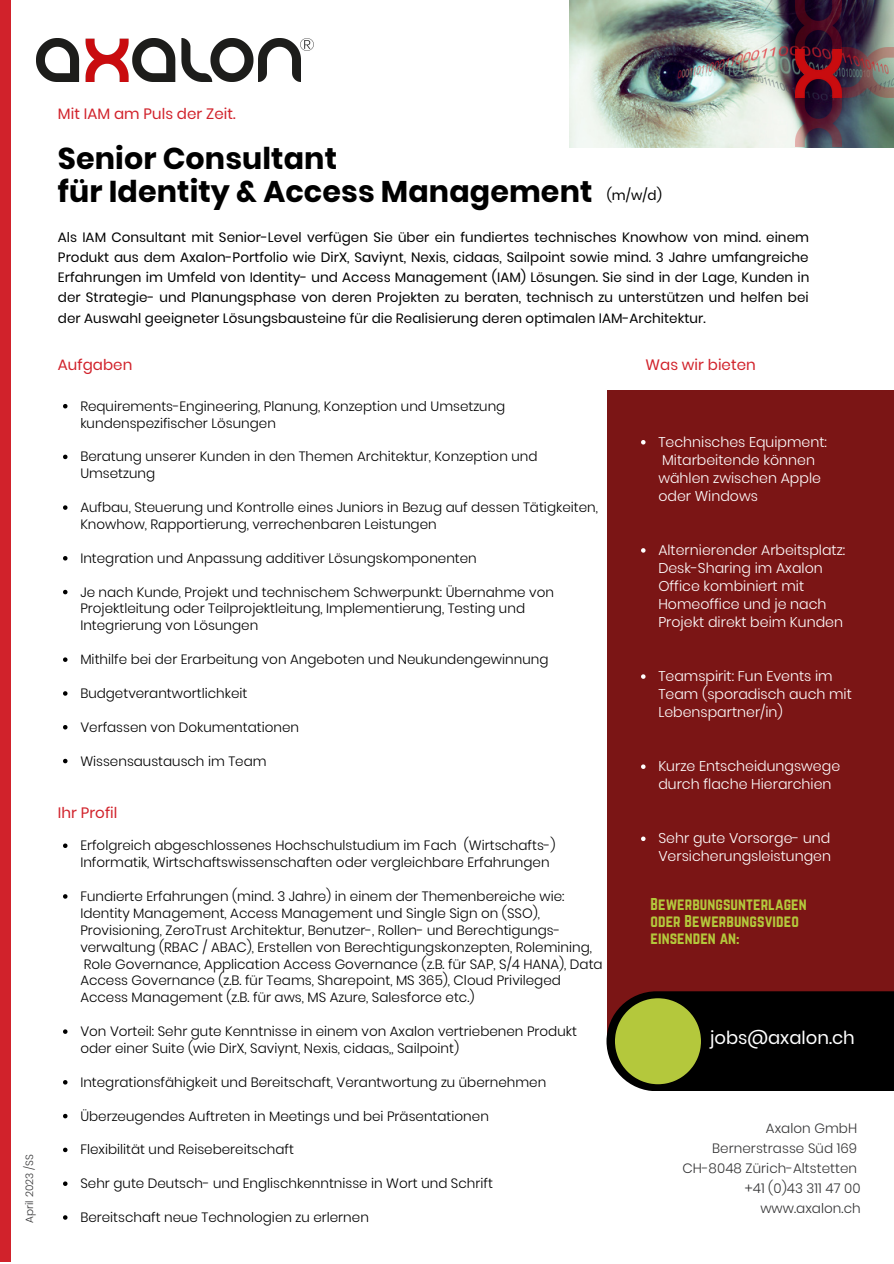
<style>
.page{position:relative;width:894px;height:1264px;background:#fff}
.page>*{position:absolute;margin:0;border:0;box-sizing:border-box;transform-origin:0 0}
.t1{font:700 30px/33.8px "Poppins";letter-spacing:.005em;color:#000}
.t2{font:18px "Poppins";color:#fff}
.t3{font:15px/17px "Norwester";letter-spacing:.005em;color:#b4c83c}
.t4{font:15px "Poppins";letter-spacing:.005em;color:#d1222b}
.t5{font:300 14.1px/18px "Poppins";color:#fff}
.t6{font:300 13.5px/17px "Poppins";color:#000}
.t7{font:13.5px/20.2px "Poppins";letter-spacing:.005em;color:#000;text-align:justify}
.t8{font:300 13.5px/19.8px "Poppins";letter-spacing:.005em;color:#353536;text-align:right}
.t9{font:300 10.5px "Poppins";color:#353536}
.s1{font-weight:400;font-size:13.5px}
</style>
<div class="page">
<div style="left:606px;top:390px;width:287px;height:647px;background:#7b1515"></div>
<div style="left:606px;top:991px;width:287px;height:99px;background:#000"></div>
<svg style="left:614px;top:998px;width:86px;height:86px"></svg>
<img style="left:37px;top:39px;width:263px;height:42px">
<img style="left:569px;top:0;width:324px;height:147px">
<img style="left:841px;top:47px;width:52px;height:51px">
<div style="left:0;top:0;width:11px;height:1261px;background:#d1222b"></div>
<svg style="left:301px;top:38px;width:12px;height:13px"></svg>
<img style="left:794px;top:0;width:47px;height:147px">
<svg style="left:63px;top:404px;width:4px;height:4px"></svg>
<svg style="left:63px;top:454px;width:4px;height:5px"></svg>
<svg style="left:63px;top:505px;width:4px;height:5px"></svg>
<svg style="left:63px;top:556px;width:4px;height:4px"></svg>
<svg style="left:63px;top:590px;width:4px;height:4px"></svg>
<svg style="left:63px;top:657px;width:4px;height:5px"></svg>
<svg style="left:63px;top:691px;width:4px;height:4px"></svg>
<svg style="left:63px;top:725px;width:4px;height:4px"></svg>
<svg style="left:63px;top:758px;width:4px;height:5px"></svg>
<svg style="left:63px;top:843px;width:4px;height:5px"></svg>
<svg style="left:63px;top:894px;width:4px;height:4px"></svg>
<svg style="left:63px;top:1029px;width:4px;height:4px"></svg>
<svg style="left:63px;top:1080px;width:4px;height:4px"></svg>
<svg style="left:63px;top:1113px;width:4px;height:5px"></svg>
<svg style="left:63px;top:1147px;width:4px;height:5px"></svg>
<svg style="left:63px;top:1181px;width:4px;height:4px"></svg>
<svg style="left:63px;top:1215px;width:4px;height:4px"></svg>
<svg style="left:641px;top:440px;width:4px;height:4px"></svg>
<svg style="left:641px;top:548px;width:4px;height:4px"></svg>
<svg style="left:641px;top:674px;width:4px;height:5px"></svg>
<svg style="left:641px;top:764px;width:4px;height:5px"></svg>
<svg style="left:641px;top:836px;width:4px;height:5px"></svg>
<p class="t9" style="left:22px;top:1222px;width:69px;rotate:-90deg">April 2023 /SS</p>
<p class="t4" style="left:58px;top:104px;width:179px">Mit IAM am Puls der Zeit.</p>
<h1 class="t1" style="left:58px;top:141px;width:605px">Senior Consultant<br>für Identity &amp; Access Management <span class="s1">(m/w/d)</span></h1>
<p class="t7" style="left:58px;top:227px;width:752px">Als IAM Consultant mit Senior-Level verfügen Sie über ein fundiertes technisches Knowhow von mind. einem Produkt aus dem Axalon-Portfolio wie DirX, Saviynt, Nexis, cidaas, Sailpoint sowie mind. 3 Jahre umfangreiche Erfahrungen im Umfeld von Identity- und Access Management (IAM) Lösungen. Sie sind in der Lage, Kunden in der Strategie- und Planungsphase von deren Projekten zu beraten, technisch zu unterstützen und helfen bei der Auswahl geeigneter Lösungsbausteine für die Realisierung deren optimalen IAM-Architektur.</p>
<p class="t4" style="left:58px;top:354px;width:76px">Aufgaben</p>
<p class="t4" style="left:645px;top:354px;width:112px">Was wir bieten</p>
<p class="t6" style="left:80px;top:397px;width:426px">Requirements-Engineering, Planung, Konzeption und Umsetzung kundenspezifischer Lösungen</p>
<p class="t6" style="left:80px;top:448px;width:458px">Beratung unserer Kunden in den Themen Architektur, Konzeption und<br>Umsetzung</p>
<p class="t6" style="left:80px;top:499px;width:519px">Aufbau, Steuerung und Kontrolle eines Juniors in Bezug auf dessen Tätigkeiten,<br>Knowhow, Rapportierung, verrechenbaren Leistungen</p>
<p class="t6" style="left:80px;top:549px;width:398px">Integration und Anpassung additiver Lösungskomponenten</p>
<p class="t6" style="left:80px;top:583px;width:475px">Je nach Kunde, Projekt und technischem Schwerpunkt: Übernahme von<br>Projektleitung oder Teilprojektleitung, Implementierung, Testing und<br>Integrierung von Lösungen</p>
<p class="t6" style="left:80px;top:651px;width:469px">Mithilfe bei der Erarbeitung von Angeboten und Neukundengewinnung</p>
<p class="t6" style="left:80px;top:684px;width:168px">Budgetverantwortlichkeit</p>
<p class="t6" style="left:80px;top:718px;width:220px">Verfassen von Dokumentationen</p>
<p class="t6" style="left:80px;top:752px;width:188px">Wissensaustausch im Team</p>
<p class="t4" style="left:58px;top:801px;width:61px">Ihr Profil</p>
<p class="t6" style="left:80px;top:837px;width:476px">Erfolgreich abgeschlossenes Hochschulstudium im Fach (Wirtschafts-)<br>Informatik, Wirtschaftswissenschaften oder vergleichbare Erfahrungen</p>
<p class="t6" style="left:80px;top:887px;width:523px">Fundierte Erfahrungen (mind. 3 Jahre) in einem der Themenbereiche wie:<br>Identity Management, Access Management und Single Sign on (SSO), Provisioning, ZeroTrust Architektur, Benutzer-, Rollen- und Berechtigungs&shy;verwaltung (RBAC / ABAC), Erstellen von Berechtigungskonzepten, Rolemining, Role Governance, Application Access Governance (z.B. für SAP, S/4 HANA), Data Access Governance (z.B. für Teams, Sharepoint, MS 365), Cloud Privileged Access Management (z.B. für aws, MS Azure, Salesforce etc.)</p>
<p class="t6" style="left:80px;top:1022px;width:498px">Von Vorteil: Sehr gute Kenntnisse in einem von Axalon vertriebenen Produkt oder einer Suite (wie DirX, Saviynt, Nexis, cidaas,, Sailpoint)</p>
<p class="t6" style="left:80px;top:1073px;width:467px">Integrationsfähigkeit und Bereitschaft, Verantwortung zu übernehmen</p>
<p class="t6" style="left:80px;top:1107px;width:410px">Überzeugendes Auftreten in Meetings und bei Präsentationen</p>
<p class="t6" style="left:80px;top:1141px;width:215px">Flexibilität und Reisebereitschaft</p>
<p class="t6" style="left:80px;top:1174px;width:414px">Sehr gute Deutsch- und Englischkenntnisse in Wort und Schrift</p>
<p class="t6" style="left:80px;top:1208px;width:290px">Bereitschaft neue Technologien zu erlernen</p>
<p class="t5" style="left:658px;top:433px;width:170px">Technisches Equipment:<br>Mitarbeitende können wählen zwischen Apple oder Windows</p>
<p class="t5" style="left:658px;top:541px;width:188px">Alternierender Arbeitsplatz:<br>Desk-Sharing im Axalon<br>Office kombiniert mit<br>Homeoffice und je nach<br>Projekt direkt beim Kunden</p>
<p class="t5" style="left:658px;top:667px;width:195px">Teamspirit: Fun Events im<br>Team (sporadisch auch mit<br>Lebenspartner/in)</p>
<p class="t5" style="left:658px;top:757px;width:183px">Kurze Entscheidungswege durch flache Hierarchien</p>
<p class="t5" style="left:658px;top:829px;width:174px">Sehr gute Vorsorge- und<br>Versicherungsleistungen</p>
<p class="t3" style="left:650px;top:895px;width:158px">Bewerbungsunterlagen oder Bewerbungsvideo einsenden an:</p>
<h2 class="t2" style="left:710px;top:1024px;width:146px">jobs@axalon.ch</h2>
<p class="t8" style="left:682px;top:1118px;width:180px">Axalon GmbH<br>Bernerstrasse Süd 169<br>CH-8048 Zürich-Altstetten +41 (0)43 311 47 00 www.axalon.ch</p>
</div>
